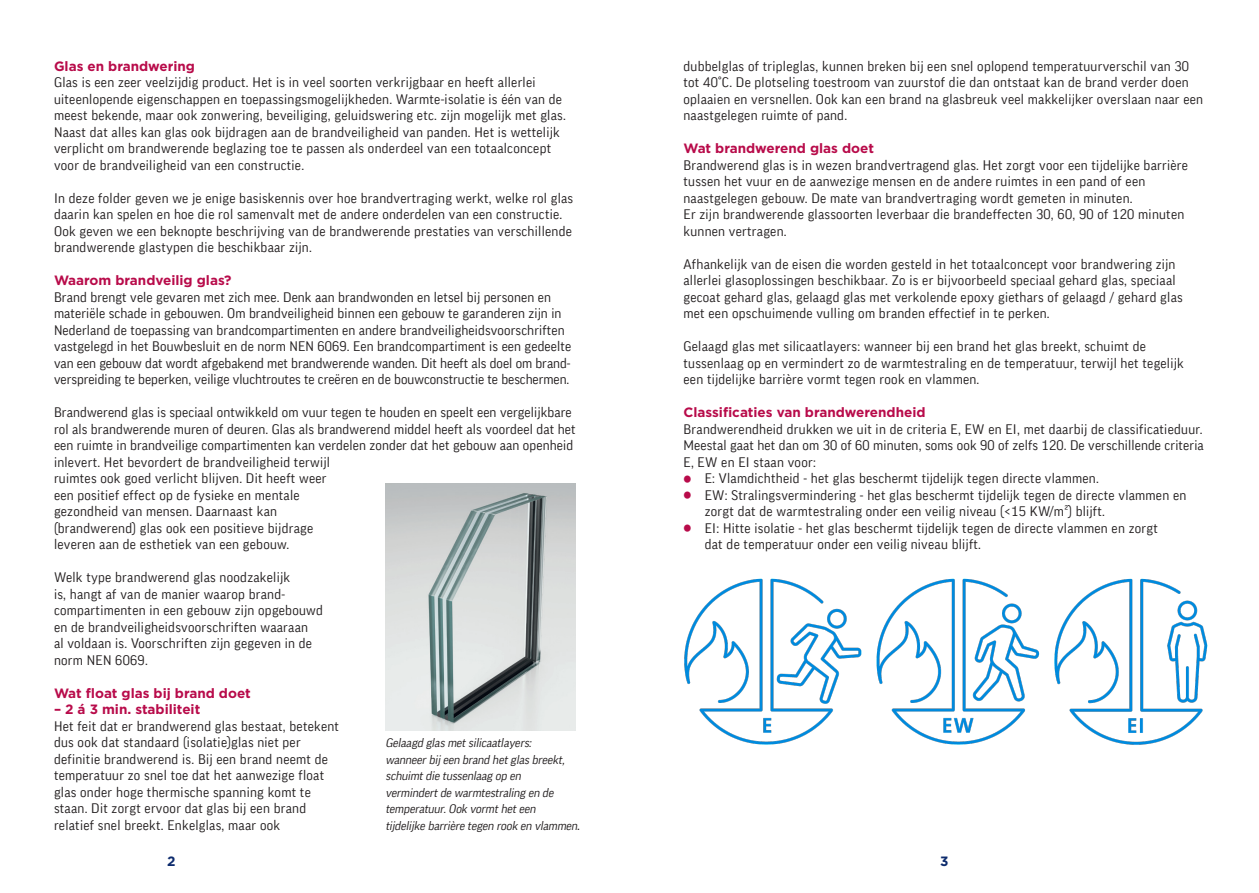
<style>
.page{position:relative;width:1259px;height:893px;background:#fff}
.page>*{position:absolute;margin:0;border:0;box-sizing:border-box;transform-origin:0 0}
.t1{font:13.5px/16.5px "FF Good Pro";letter-spacing:.02em;color:#231f20}
.t2{font:700 13.5px "Gotham";color:#b80b4a}
.t3{font:700 13.5px "Gotham";color:#0d2b6d}
.t4{font:italic 12px/16.5px "FF Good Pro";color:#231f20}
.s1{font-style:normal;font-size:13.5px}
.s2{font-size:28.5px;color:#b80b4a}
</style>
<div class="page">
<img style="left:385px;top:483px;width:190px;height:248px">
<img style="left:684px;top:578px;width:178px;height:167px">
<img style="left:1054px;top:578px;width:154px;height:167px">
<img style="left:876px;top:578px;width:164px;height:167px">
<p class="t2" style="left:54px;top:57px;width:142px">Glas en brandwering</p>
<p class="t1" style="left:54px;top:74px;width:513px">Glas is een zeer veelzijdig product. Het is in veel soorten verkrijgbaar en heeft allerlei uiteenlopende eigenschappen en toepassingsmogelijkheden. Warmte-isolatie is één van de meest bekende, maar ook zonwering, beveiliging, geluidswering etc. zijn mogelijk met glas.</p>
<p class="t1" style="left:54px;top:123px;width:507px">Naast dat alles kan glas ook bijdragen aan de brandveiligheid van panden. Het is wettelijk verplicht om brandwerende beglazing toe te passen als onderdeel van een totaalconcept voor de brandveiligheid van een constructie.</p>
<p class="t1" style="left:54px;top:189px;width:521px">In deze folder geven we je enige basiskennis over hoe brandvertraging werkt, welke rol glas daarin kan spelen en hoe die rol samenvalt met de andere onderdelen van een constructie.<br>Ook geven we een beknopte beschrijving van de brandwerende prestaties van verschillende brandwerende glastypen die beschikbaar zijn.</p>
<p class="t2" style="left:54px;top:271px;width:179px">Waarom brandveilig glas?</p>
<p class="t1" style="left:54px;top:288px;width:519px">Brand brengt vele gevaren met zich mee. Denk aan brandwonden en letsel bij personen en materiële schade in gebouwen. Om brandveiligheid binnen een gebouw te garanderen zijn in Nederland de toepassing van brandcompartimenten en andere brandveiligheidsvoorschriften vastgelegd in het Bouwbesluit en de norm NEN 6069. Een brandcompartiment is een gedeelte van een gebouw dat wordt afgebakend met brandwerende wanden. Dit heeft als doel om brand&shy;verspreiding te beperken, veilige vluchtroutes te creëren en de bouwconstructie te beschermen.</p>
<p class="t1" style="left:54px;top:404px;width:523px">Brandwerend glas is speciaal ontwikkeld om vuur tegen te houden en speelt een vergelijkbare rol als brandwerende muren of deuren. Glas als brandwerend middel heeft als voordeel dat het een ruimte in brandveilige compartimenten kan verdelen zonder dat het gebouw aan openheid inlevert. Het bevordert de brandveiligheid terwijl<br>ruimtes ook goed verlicht blijven. Dit heeft weer<br>een positief effect op de fysieke en mentale<br>gezondheid van mensen. Daarnaast kan<br>(brandwerend) glas ook een positieve bijdrage<br>leveren aan de esthetiek van een gebouw.</p>
<p class="t1" style="left:54px;top:569px;width:270px">Welk type brandwerend glas noodzakelijk<br>is, hangt af van de manier waarop brand&shy;compartimenten in een gebouw zijn opgebouwd en de brandveiligheidsvoorschriften waaraan<br>al voldaan is. Voorschriften zijn gegeven in de norm NEN 6069.</p>
<p class="t2" style="left:54px;top:684px;width:198px">Wat float glas bij brand doet</p>
<p class="t2" style="left:54px;top:700px;width:148px">– 2 á 3 min. stabiliteit</p>
<p class="t1" style="left:54px;top:717px;width:286px">Het feit dat er brandwerend glas bestaat, betekent dus ook dat standaard (isolatie)glas niet per definitie brandwerend is. Bij een brand neemt de temperatuur zo snel toe dat het aanwezige float glas onder hoge thermische spanning komt te staan. Dit zorgt ervoor dat glas bij een brand relatief snel breekt. Enkelglas, maar ook</p>
<p class="t4" style="left:385px;top:734px;width:196px">Gelaagd glas metsilicaatlayers: wanneerbij een brand hetglas breekt, schuimtdie tussenlaag op en vermindertde warmtestraling en de temperatuur.Ook vormtheteen tijdelijke barrière tegen rook en vlammen<span class="s1">.</span></p>
<p class="t1" style="left:683px;top:57px;width:521px">dubbelglas of tripleglas, kunnen breken bij een snel oplopend temperatuurverschil van 30 tot 40°C. De plotseling toestroom van zuurstof die dan ontstaat kan de brand verder doen oplaaien en versnellen. Ook kan een brand na glasbreuk veel makkelijker overslaan naar een naastgelegen ruimte of pand.</p>
<p class="t2" style="left:683px;top:139px;width:192px">Wat brandwerend glas doet</p>
<p class="t1" style="left:683px;top:156px;width:506px">Brandwerend glas is in wezen brandvertragend glas. Het zorgt voor een tijdelijke barrière</p>
<p class="t1" style="left:683px;top:173px;width:463px">tussen het vuur en de aanwezige mensen en de andere ruimtes in een pand of een</p>
<p class="t1" style="left:683px;top:189px;width:450px">naastgelegen gebouw. De mate van brandvertraging wordt gemeten in minuten.</p>
<p class="t1" style="left:683px;top:206px;width:502px">Er zijn brandwerende glassoorten leverbaar die brandeffecten 30, 60, 90 of 120 minuten</p>
<p class="t1" style="left:683px;top:222px;width:105px">kunnen vertragen.</p>
<p class="t1" style="left:683px;top:255px;width:493px">Afhankelijk van de eisen die worden gesteld in het totaalconcept voor brandwering zijn</p>
<p class="t1" style="left:683px;top:272px;width:494px">allerlei glasoplossingen beschikbaar. Zo is er bijvoorbeeld speciaal gehard glas, speciaal</p>
<p class="t1" style="left:683px;top:288px;width:501px">gecoat gehard glas, gelaagd glas met verkolende epoxy giethars of gelaagd / gehard glas met een opschuimende vulling om branden effectief in te perken.</p>
<p class="t1" style="left:683px;top:338px;width:502px">Gelaagd glas met silicaatlayers: wanneer bij een brand het glas breekt, schuimt de tussenlaag op en vermindert zo de warmtestraling en de temperatuur, terwijl het tegelijk een tijdelijke barrière vormt tegen rook en vlammen.</p>
<p class="t2" style="left:683px;top:403px;width:243px">Classificaties van brandwerendheid</p>
<p class="t1" style="left:683px;top:420px;width:520px">Brandwerendheid drukken we uit in de criteria E, EW en EI, met daarbij de classificatieduur.</p>
<p class="t1" style="left:683px;top:437px;width:522px">Meestal gaat het dan om 30 of 60 minuten, soms ook 90 of zelfs 120. De verschillende criteria</p>
<p class="t1" style="left:683px;top:453px;width:134px">E, EW en EI staan voor:</p>
<p class="t1" style="left:683px;top:470px;width:417px"><span class="s2">•</span> E: Vlamdichtheid - het glas beschermt tijdelijk tegen directe vlammen.</p>
<p class="t1" style="left:705px;top:486px;width:483px;text-indent:-21px"><span class="s2">•</span> EW: Stralingsvermindering - het glas beschermt tijdelijk tegen de directe vlammen en zorgt dat de warmtestraling onder een veilig niveau (&lt;15 KW/m²) blijft.</p>
<p class="t1" style="left:705px;top:519px;width:454px;text-indent:-21px"><span class="s2">•</span> EI: Hitte isolatie - het glas beschermt tijdelijk tegen de directe vlammen en zorgt dat de temperatuur onder een veilig niveau blijft.</p>
<p class="t3" style="left:167px;top:852px;width:10px">2</p>
<p class="t3" style="left:940px;top:852px;width:10px">3</p>
</div>
